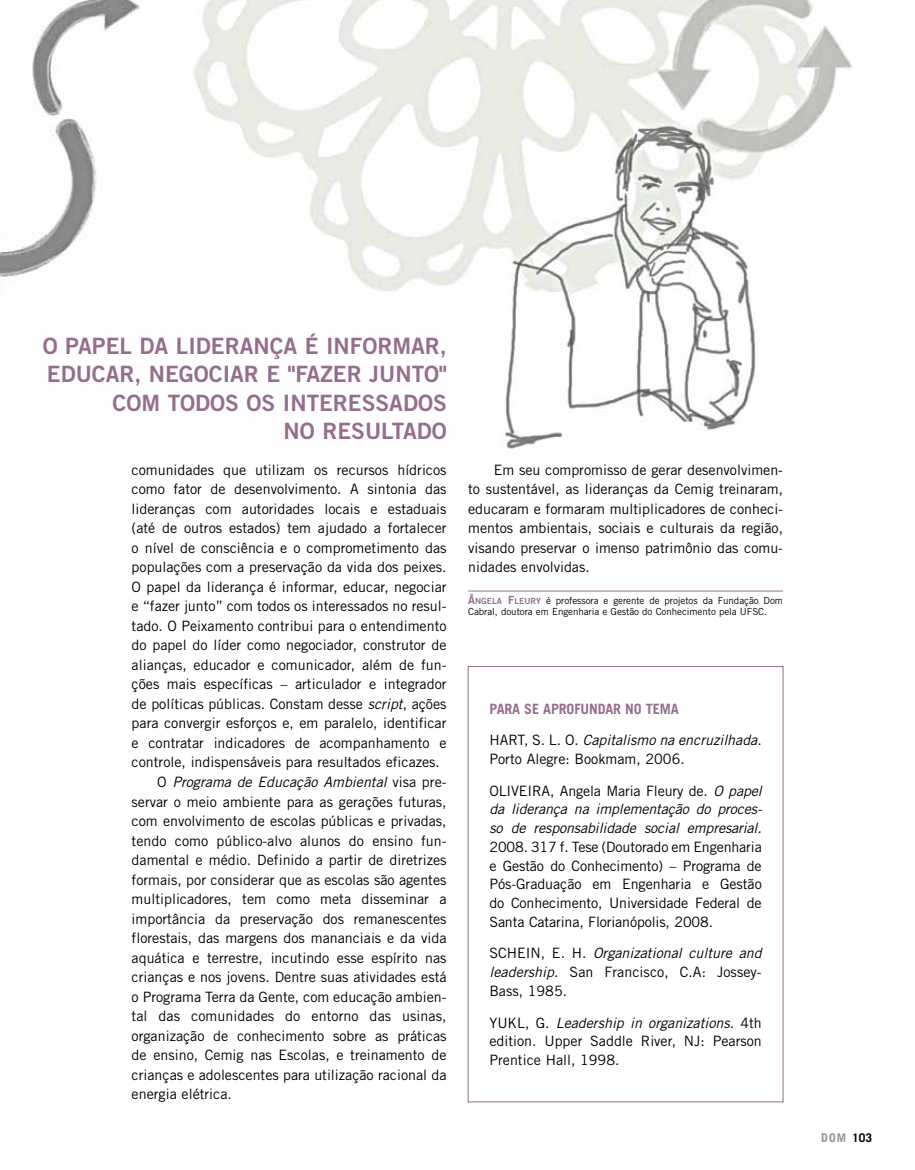
<style>
.page{position:relative;width:915px;height:1170px;background:#fff}
.page>*{position:absolute;margin:0;border:0;box-sizing:border-box;transform-origin:0 0}
.t1{font:22.5px/28.5px "Trade Gothic LT Std Bd 2";color:#956e8e;text-align:right}
.t2{font:14.25px/18.8px "Trade Gothic LT Std";color:#000;text-align:justify}
.t3{font:italic 14.25px/18.8px "Trade Gothic LT Std";letter-spacing:-.01em;color:#000;text-align:justify}
.t4{font:700 14.25px "Trade Gothic LT Std";letter-spacing:-.01em;color:#956e8e}
.t5{font:700 12px "Trade Gothic LT Std";letter-spacing:.045em;color:#939598}
.t6{font:9.75px/11.2px "Trade Gothic LT Std";letter-spacing:-.005em;color:#000}
.s1{font-style:italic}
.s2{font-style:normal}
.s3{font-family:"Trade Gothic LT Std Bd 2";font-size:11.25px;color:#956e8e}
.s4{font-family:"Trade Gothic LT Std Bd 2";font-size:8.4px;color:#956e8e}
.s5{color:#000}
</style>
<div class="page">
<img style="left:0;top:0;width:852px;height:449px">
<hr style="left:468px;top:590px;width:314px;height:1px;background:#956e8e">
<div style="left:468px;top:666px;width:314px;height:435px;border:1px solid #956e8e"></div>
<h1 class="t1" style="left:43px;top:331px;width:405px">O PAPEL DA LI DERANÇA É I NFORMAR,<br>EDUCAR, NEGOCIAR E "FAZER JUNTO"<br>COM TODOS OS I NTERESSADOS<br>NO RESULTADO</h1>
<p class="t2" style="left:132px;top:460px;width:316px">comunidades que utilizam os recursos hídricos</p>
<p class="t2" style="left:132px;top:479px;width:316px">como fator de desenvolvimento. A sintonia das</p>
<p class="t2" style="left:132px;top:499px;width:316px">lideranças com autoridades locais e estaduais</p>
<p class="t2" style="left:132px;top:518px;width:316px">(até de outros estados) tem ajudado a fortalecer</p>
<p class="t2" style="left:132px;top:538px;width:316px">o nível de consciência e o comprometimento das</p>
<p class="t2" style="left:132px;top:557px;width:316px">populações com a preservação da vida dos peixes.</p>
<p class="t2" style="left:132px;top:577px;width:316px">O papel da liderança é informar, educar, negociar</p>
<p class="t2" style="left:132px;top:596px;width:316px">e “fazer junto” com todos os interessados no resul-</p>
<p class="t2" style="left:132px;top:616px;width:316px">tado. O Peixamento contribui para o entendimento</p>
<p class="t2" style="left:132px;top:635px;width:316px">do papel do líder como negociador, construtor de</p>
<p class="t2" style="left:132px;top:655px;width:316px">alianças, educador e comunicador, além de fun-</p>
<p class="t2" style="left:132px;top:674px;width:316px">ções mais específicas – articulador e integrador</p>
<p class="t2" style="left:132px;top:694px;width:316px">de políticas públicas. Constam desse <span class="s1">script</span>, ações</p>
<p class="t2" style="left:132px;top:713px;width:316px">para convergir esforços e, em paralelo, identificar</p>
<p class="t2" style="left:132px;top:733px;width:316px">e contratar indicadores de acompanhamento e</p>
<p class="t2" style="left:132px;top:752px;width:310px">controle, indispensáveis para resultados eficazes.</p>
<p class="t3" style="left:157px;top:772px;width:291px"><span class="s2">O</span> Programa de Educação Ambiental <span class="s2">visa pre-</span></p>
<p class="t2" style="left:132px;top:791px;width:316px">servar o meio ambiente para as gerações futuras,</p>
<p class="t2" style="left:132px;top:811px;width:316px">com envolvimento de escolas públicas e privadas,</p>
<p class="t2" style="left:132px;top:830px;width:316px">tendo como público-alvo alunos do ensino fun-</p>
<p class="t2" style="left:132px;top:850px;width:316px">damental e médio. Definido a partir de diretrizes</p>
<p class="t2" style="left:132px;top:869px;width:316px">formais, por considerar que as escolas são agentes</p>
<p class="t2" style="left:132px;top:889px;width:316px">multiplicadores, tem como meta disseminar a</p>
<p class="t2" style="left:132px;top:908px;width:316px">importância da preservação dos remanescentes</p>
<p class="t2" style="left:132px;top:928px;width:316px">florestais, das margens dos mananciais e da vida</p>
<p class="t2" style="left:132px;top:947px;width:316px">aquática e terrestre, incutindo esse espírito nas</p>
<p class="t2" style="left:132px;top:967px;width:316px">crianças e nos jovens. Dentre suas atividades está</p>
<p class="t2" style="left:132px;top:986px;width:316px">o Programa Terra da Gente, com educação ambien-</p>
<p class="t2" style="left:132px;top:1006px;width:316px">tal das comunidades do entorno das usinas,</p>
<p class="t2" style="left:132px;top:1025px;width:316px">organização de conhecimento sobre as práticas</p>
<p class="t2" style="left:132px;top:1045px;width:316px">de ensino, Cemig nas Escolas, e treinamento de</p>
<p class="t2" style="left:132px;top:1064px;width:316px">crianças e adolescentes para utilização racional da</p>
<p class="t2" style="left:132px;top:1084px;width:102px">energia elétrica.</p>
<p class="t2" style="left:468px;top:460px;width:316px;line-height:19.5px;text-indent:26px">Em seu compromisso de gerar desenvolvimen&shy;to sustentável, as lideranças da Cemig treinaram, educaram e formaram multiplicadores de conheci&shy;mentos ambientais, sociais e culturais da região, visando preservar o imenso patrimônio das comu&shy;nidades envolvidas.</p>
<p class="t6" style="left:468px;top:594px;width:316px"><span class="s3">Â</span><span class="s4">NGELA</span> <span class="s3">F</span><span class="s4">LEURY</span> é professora e gerente de projetos da Fundação Dom<br>Cabral, doutora em Engenharia e Gestão do Conhecimento pela UFSC.</p>
<p class="t4" style="left:489px;top:699px;width:191px">PARA SE APROFUNDAR NO TEMA</p>
<p class="t2" style="left:489px;top:730px;width:274px">HART, S. L. O. <span class="s1">Capitalismo na encruzilhada</span>.<br>Porto Alegre: Bookmam, 2006.</p>
<p class="t3" style="left:489px;top:781px;width:274px"><span class="s2">OLIVEIRA, Angela Maria Fleury de.</span> O papel da liderança na implementação do proces&shy;so de responsabilidade social empresarial.</p>
<p class="t2" style="left:489px;top:837px;width:274px">2008. 317 f. Tese (Doutorado em Engenharia e Gestão do Conhecimento) – Programa de Pós-Graduação em Engenharia e Gestão do Conhecimento, Universidade Federal de Santa Catarina, Florianópolis, 2008.</p>
<p class="t2" style="left:489px;top:943px;width:274px">SCHEIN, E. H. <span class="s1">Organizational culture and leadership</span>. San Francisco, C.A: Jossey-Bass, 1985.</p>
<p class="t2" style="left:489px;top:1012px;width:274px">YUKL, G. <span class="s1">Leadership in organizations</span>. 4th edition. Upper Saddle River, NJ: Pearson Prentice Hall, 1998.</p>
<p class="t5" style="left:821px;top:1130px;width:52px">DOM <span class="s5">103</span></p>
</div>
